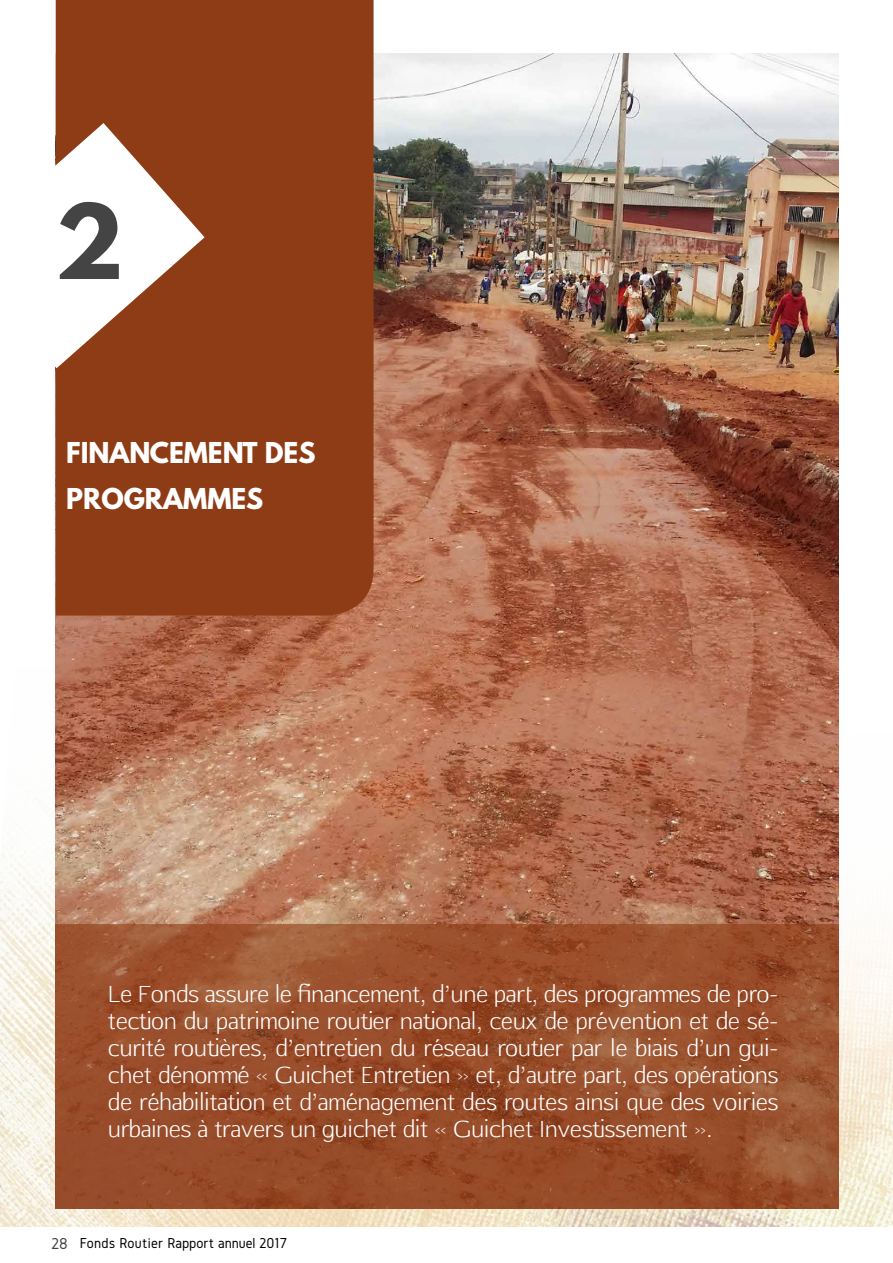
<style>
.page{position:relative;width:893px;height:1263px;background:#fff}
.page>*{position:absolute;margin:0;border:0;box-sizing:border-box;transform-origin:0 0}
.t1{font:700 91.8px "League Spartan";color:#454444}
.t2{font:700 25.5px/45.6px "League Spartan";color:#fff}
.t3{font:22.5px/27px "Aftasans";color:#fff;text-align:justify}
.t4{font:15px "Gidole";color:#000}
.s1{font-size:16.5px;color:#454444}
</style>
<div class="page">
<img style="left:0;top:0;width:893px;height:1227px">
<img style="left:56px;top:54px;width:783px;height:871px">
<div style="left:56px;top:0;width:318px;height:615px;background:#8e3c15"></div>
<svg style="left:0;top:123px;width:205px;height:245px"></svg>
<svg style="left:56px;top:925px;width:783px;height:284px;background:#984d2b"></svg>
<h1 class="t1" style="left:55px;top:170px;width:71px">2</h1>
<p class="t2" style="left:66px;top:430px;width:251px">FINANCEMENT DES<br>PROGRAMMES</p>
<p class="t3" style="left:108px;top:980px;width:672px">Le Fonds assure le financement, d’une part, des programmes de pro&shy;tection du patrimoine routier national, ceux de prévention et de sé&shy;curité routières, d’entretien du réseau routier par le biais d’un gui&shy;chet dénommé « Guichet Entretien » et, d’autre part, des opérations de réhabilitation et d’aménagement des routes ainsi que des voiries urbaines à travers un guichet dit « Guichet Investissement ».</p>
<p class="t4" style="left:51px;top:1234px;width:238px"><span class="s1">28</span> Fonds Routier Rapport annuel 2017</p>
</div>
